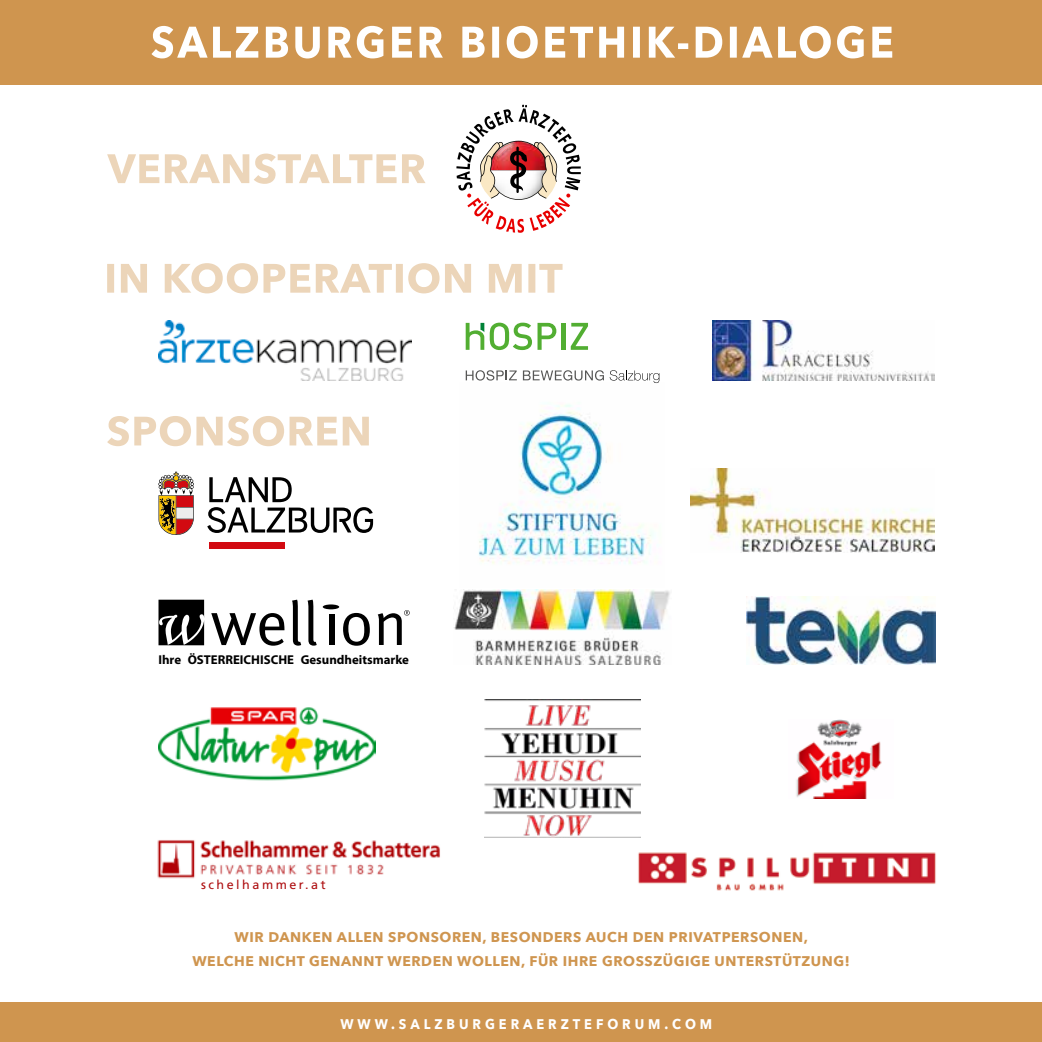
<style>
.page{position:relative;width:1042px;height:1042px;background:#fff}
.page>*{position:absolute;margin:0;border:0;box-sizing:border-box;transform-origin:0 0}
.t1{font:700 14px/24.5px "Avenir Next";letter-spacing:.04em;color:#cf954f;text-align:center}
.t2{font:700 14px "Avenir Next";letter-spacing:.305em;color:#fff;scale:.92 1}
.t3{font:700 12.78px "Myriad Pro";color:#000}
.t4{font:12.6px "Frutiger";letter-spacing:.2em;color:#ae0f11}
</style>
<div class="page">
<div style="left:0;top:0;width:1042px;height:84px;background:#cf954f"></div>
<div style="left:0;top:1002px;width:1042px;height:40px;background:#cf954f"></div>
<svg style="left:151px;top:26px;width:741px;height:32px"></svg>
<svg style="left:107px;top:416px;width:262px;height:30px"></svg>
<svg style="left:456px;top:105px;width:125px;height:128px"></svg>
<img style="left:496px;top:144px;width:16px;height:12px">
<svg style="left:107px;top:154px;width:318px;height:30px"></svg>
<img style="left:478px;top:383px;width:179px;height:181px">
<img style="left:690px;top:468px;width:244px;height:84px">
<svg style="left:158px;top:472px;width:36px;height:63px"></svg>
<div style="left:209px;top:542px;width:76px;height:6px;background:#d20a11"></div>
<svg style="left:207px;top:477px;width:166px;height:56px"></svg>
<img style="left:796px;top:719px;width:86px;height:79px">
<svg style="left:292px;top:599px;width:9px;height:46px"></svg>
<svg style="left:307px;top:599px;width:10px;height:46px"></svg>
<div style="left:329px;top:614px;width:5px;height:31px;background:#000"></div>
<svg style="left:343px;top:613px;width:27px;height:33px"></svg>
<svg style="left:211px;top:613px;width:73px;height:33px"></svg>
<div style="left:323px;top:604px;width:16px;height:5px;background:#000;border-radius:50%"></div>
<svg style="left:378px;top:610px;width:32px;height:35px"></svg>
<svg style="left:158px;top:600px;width:46px;height:45px"></svg>
<img style="left:454px;top:589px;width:216px;height:76px">
<img style="left:746px;top:597px;width:190px;height:68px">
<img style="left:158px;top:707px;width:217px;height:74px">
<img style="left:484px;top:700px;width:156px;height:137px">
<img style="left:157px;top:840px;width:283px;height:39px">
<img style="left:638px;top:852px;width:298px;height:39px">
<svg style="left:107px;top:263px;width:455px;height:30px"></svg>
<svg style="left:466px;top:370px;width:51px;height:10px"></svg>
<svg style="left:523px;top:370px;width:81px;height:10px"></svg>
<svg style="left:610px;top:370px;width:49px;height:13px"></svg>
<svg style="left:490px;top:323px;width:66px;height:27px"></svg>
<hr style="left:561px;top:323px;width:4px;height:27px;background:#52ae32">
<svg style="left:571px;top:323px;width:17px;height:27px"></svg>
<svg style="left:466px;top:323px;width:18px;height:27px"></svg>
<img style="left:712px;top:321px;width:222px;height:59px">
<img style="left:159px;top:321px;width:253px;height:59px">
<p class="t3" style="left:158px;top:652px;width:252px">Ihre ÖSTERREICHISCHE Gesundheitsmarke</p>
<p class="t4" style="left:201px;top:877px;width:126px">schelhammer.at</p>
<p class="t1" style="left:192px;top:924px;width:659px">WIR DANKEN ALLEN SPONSOREN, BESONDERS AUCH DEN PRIVATPERSONEN,<br>WELCHE NICHT GENANNT WERDEN WOLLEN, FÜR IHRE GROSSZÜGIGE UNTERSTÜTZUNG!</p>
<p class="t2" style="left:340px;top:1012px;width:406px">WWW.SALZBURGERAERZTEFORUM.COM</p>
</div>
